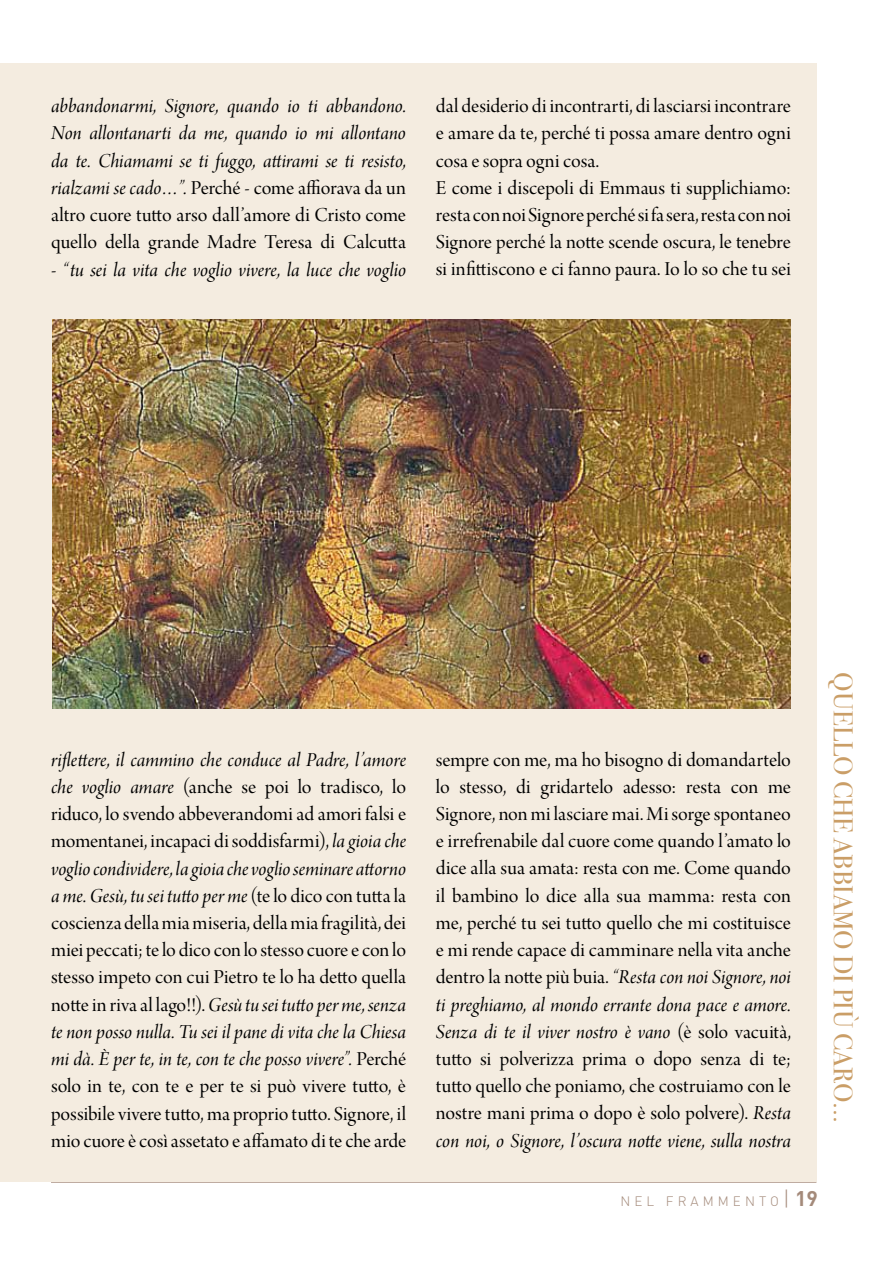
<style>
.page{position:relative;width:893px;height:1263px;background:#fff}
.page>*{position:absolute;margin:0;border:0;box-sizing:border-box;transform-origin:0 0}
.t1{font:27px "Bodoni Svty Two ITCTT Book";color:#ca9e67}
.t2{font:21px/27.2px "Arno Pro Display";color:#000;text-align:justify}
.t3{font:21px/27.2px "Arno Pro Italic Display";color:#000;text-align:justify}
.t4{font:300 13.5px "DIN";letter-spacing:.3em;color:#a48a7a}
.s1{font-family:"Arno Pro Italic Display"}
.s2{font-family:"Arno Pro Display"}
.s3{font-size:21px}
.s4{font-weight:700;font-size:21px}
</style>
<div class="page">
<hr style="left:51px;top:1182px;width:765px;height:1px;background:#a48a7a">
<div style="left:0;top:64px;width:816px;height:1118px;background:#f4ece0"></div>
<img style="left:52px;top:320px;width:739px;height:388px">
<p class="t3" style="left:51px;top:94px;width:357px">abbandonarmi, Signore, quando io ti abbandono.<br>Non allontanarti da me, quando io mi allontano da te. Chiamami se ti fuggo, attirami se ti resisto,</p>
<p class="t2" style="left:51px;top:175px;width:357px"><span class="s1">rialzami se cado…”.</span> Perché - come affiorava da un altro cuore tutto arso dall’amore di Cristo come quello della grande Madre Teresa di Calcutta</p>
<p class="t3" style="left:51px;top:257px;width:357px"><span class="s2">-</span> “tu sei la vita che voglio vivere, la luce che voglio</p>
<p class="t2" style="left:436px;top:94px;width:357px;text-align:left">dal desiderio di incontrarti, di lasciarsi incontrare e amare da te, perché ti possa amare dentro ogni cosa e sopra ogni cosa.<br>E come i discepoli di Emmaus ti supplichiamo: resta con noi Signore perché si fa sera, resta con noi Signore perché la notte scende oscura, le tenebre si infittiscono e ci fanno paura. Io lo so che tu sei</p>
<p class="t3" style="left:51px;top:747px;width:356px">riflettere, il cammino che conduce al Padre, l’amore</p>
<p class="t2" style="left:51px;top:774px;width:357px"><span class="s1">che voglio amare</span> (anche se poi lo tradisco, lo riduco, lo svendo abbeverandomi ad amori falsi e momentanei, incapaci di soddisfarmi), <span class="s1">la gioia che</span></p>
<p class="t3" style="left:51px;top:856px;width:357px">voglio condividere, la gioia che voglio seminare attorno a me. Gesù, tu sei tutto per me <span class="s2">(te lo dico con tutta la</span></p>
<p class="t2" style="left:51px;top:910px;width:357px">coscienza della mia miseria, della mia fragilità, dei miei peccati; te lo dico con lo stesso cuore e con lo stesso impeto con cui Pietro te lo ha detto quella</p>
<p class="t3" style="left:51px;top:992px;width:357px"><span class="s2">notte in riva al lago!!).</span> Gesù tu sei tutto per me, senza te non posso nulla. Tu sei il pane di vita che la Chiesa mi dà. È per te, in te, con te che posso vivere”. <span class="s2">Perché</span></p>
<p class="t2" style="left:51px;top:1074px;width:357px">solo in te, con te e per te si può vivere tutto, è possibile vivere tutto, ma proprio tutto. Signore, il mio cuore è così assetato e affamato di te che arde</p>
<p class="t2" style="left:436px;top:747px;width:357px">sempre con me, ma ho bisogno di domandartelo lo stesso, di gridartelo adesso: resta con me Signore, non mi lasciare mai. Mi sorge spontaneo e irrefrenabile dal cuore come quando l’amato lo dice alla sua amata: resta con me. Come quando il bambino lo dice alla sua mamma: resta con me, perché tu sei tutto quello che mi costituisce e mi rende capace di camminare nella vita anche</p>
<p class="t3" style="left:436px;top:965px;width:357px"><span class="s2">dentro la notte più buia.</span> “Resta con noi Signore, noi ti preghiamo, al mondo errante dona pace e amore.<br>Senza di te il viver nostro è vano <span class="s2">(è solo vacuità,</span></p>
<p class="t2" style="left:436px;top:1046px;width:357px">tutto si polverizza prima o dopo senza di te; tutto quello che poniamo, che costruiamo con le nostre mani prima o dopo è solo polvere). <span class="s1">Resta</span></p>
<p class="t3" style="left:436px;top:1128px;width:357px">con noi, o Signore, l’oscura notte viene, sulla nostra</p>
<p class="t1" style="left:859px;top:672px;width:452px;rotate:90deg">QUELLO CHE ABBIAMO DI PIÙ CARO...</p>
<p class="t4" style="left:620px;top:1193px;width:199px">NEL FRAMMENTO<span class="s3">|</span> <span class="s4">19</span></p>
</div>
